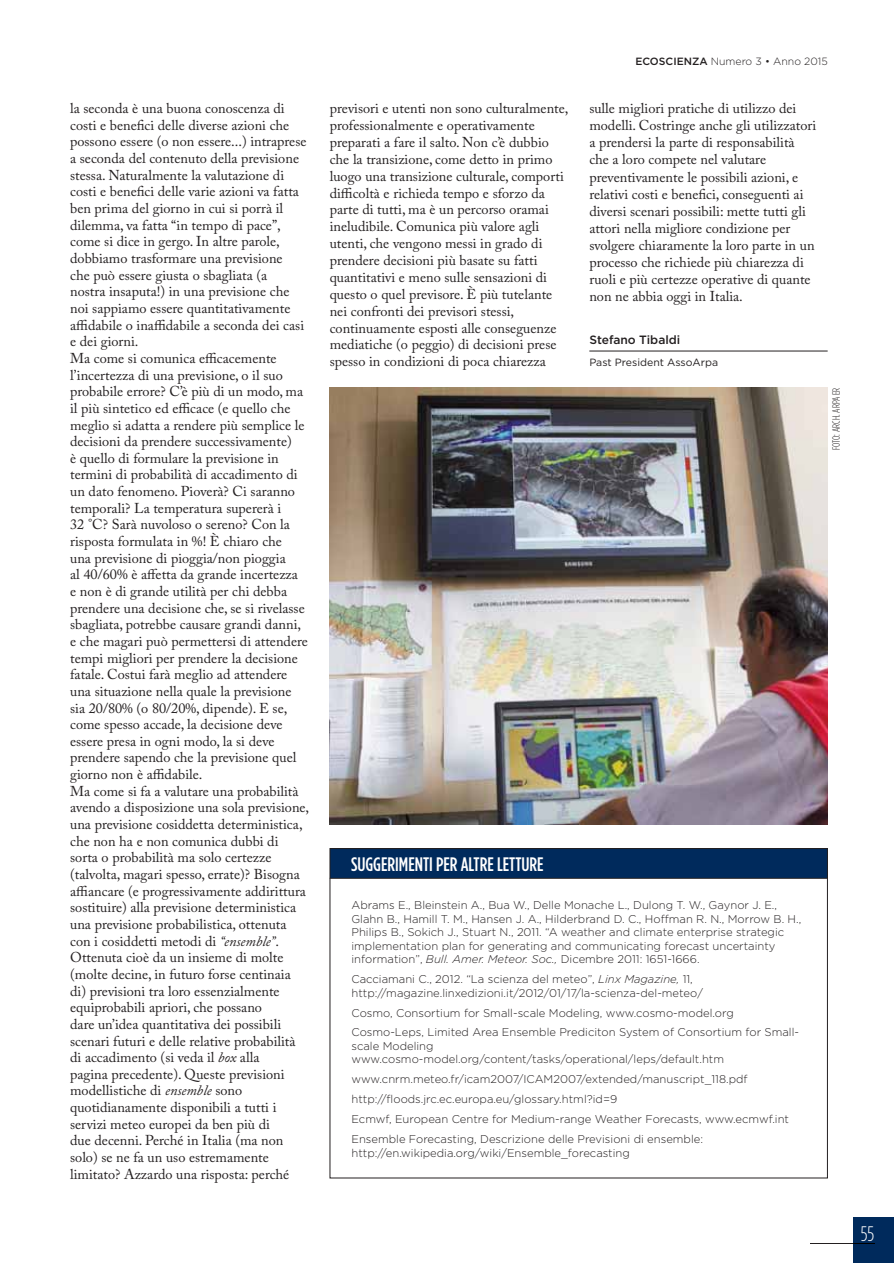
<style>
.page{position:relative;width:894px;height:1263px;background:#fff}
.page>*{position:absolute;margin:0;border:0;box-sizing:border-box;transform-origin:0 0}
.t1{font:300 condensed 21px "Gotham HTF";color:#fff}
.t2{font:500 19.5px "Gotham Condensed";color:#fff}
.t3{font:14.25px/16.6px "Adobe Caslon Pro";color:#231f20}
.t4{font:500 12px "Gotham";color:#231f20}
.t5{font:300 11.25px/13.5px "Gotham HTF";color:#231f20}
.t6{font:300 10.5px "Gotham HTF";color:#231f20}
.t7{font:10.5px "Gotham HTF";color:#231f20}
.t8{font:300 condensed 10.5px "Gotham HTF";color:#231f20}
.s1{font-weight:500}
.s2{font-style:italic}
</style>
<div class="page">
<div style="left:852px;top:1217px;width:41px;height:46px;background:#002a5c"></div>
<hr style="left:810px;top:1243px;width:42px;height:1px;background:#231f20">
<svg style="left:852px;top:1243px;width:22px;height:1px"></svg>
<hr style="left:589px;top:351px;width:238px;height:1px;background:#231f20">
<div style="left:329px;top:848px;width:498px;height:30px;background:#002a5c"></div>
<div style="left:329px;top:848px;width:498px;height:330px;border:1px solid #231f20"></div>
<hr style="left:329px;top:878px;width:498px;height:1px;background:#231f20">
<img style="left:329px;top:388px;width:498px;height:436px">
<p class="t6" style="left:635px;top:57px;width:194px"><span class="s1">ECOSCIENZA</span> Numero 3 • Anno 2015</p>
<p class="t3" style="left:70px;top:101px;width:240px">la seconda è una buona conoscenza di costi e benefici delle diverse azioni che possono essere (o non essere...) intraprese a seconda del contenuto della previsione stessa. Naturalmente la valutazione di costi e benefici delle varie azioni va fatta ben prima del giorno in cui si porrà il dilemma, va fatta “in tempo di pace”, come si dice in gergo. In altre parole, dobbiamo trasformare una previsione<br>che può essere giusta o sbagliata (a<br>nostra insaputa!) in una previsione che noi sappiamo essere quantitativamente affidabile o inaffidabile a seconda dei casi e dei giorni.<br>Ma come si comunica efficacemente l’incertezza di una previsione, o il suo probabile errore? C’è più di un modo, ma il più sintetico ed efficace (e quello che meglio si adatta a rendere più semplice le decisioni da prendere successivamente)<br>è quello di formulare la previsione in termini di probabilità di accadimento di un dato fenomeno. Pioverà? Ci saranno temporali? La temperatura supererà i<br>32 °C? Sarà nuvoloso o sereno? Con la risposta formulata in %! È chiaro che<br>una previsione di pioggia/non pioggia<br>al 40/60% è affetta da grande incertezza<br>e non è di grande utilità per chi debba prendere una decisione che, se si rivelasse sbagliata, potrebbe causare grandi danni, e che magari può permettersi di attendere tempi migliori per prendere la decisione fatale. Costui farà meglio ad attendere una situazione nella quale la previsione sia 20/80% (o 80/20%, dipende). E se, come spesso accade, la decisione deve essere presa in ogni modo, la si deve prendere sapendo che la previsione quel giorno non è affidabile.<br>Ma come si fa a valutare una probabilità avendo a disposizione una sola previsione, una previsione cosiddetta deterministica, che non ha e non comunica dubbi di sorta o probabilità ma solo certezze (talvolta, magari spesso, errate)? Bisogna affiancare (e progressivamente addirittura sostituire) alla previsione deterministica una previsione probabilistica, ottenuta con i cosiddetti metodi di <span class="s2">“ensemble”</span>.<br>Ottenuta cioè da un insieme di molte (molte decine, in futuro forse centinaia di) previsioni tra loro essenzialmente equiprobabili apriori, che possano<br>dare un’idea quantitativa dei possibili scenari futuri e delle relative probabilità di accadimento (si veda il <span class="s2">box</span> alla<br>pagina precedente). Queste previsioni modellistiche di <span class="s2">ensemble</span> sono quotidianamente disponibili a tutti i servizi meteo europei da ben più di<br>due decenni. Perché in Italia (ma non solo) se ne fa un uso estremamente limitato? Azzardo una risposta: perché</p>
<p class="t3" style="left:329px;top:101px;width:240px">previsori e utenti non sono culturalmente, professionalmente e operativamente preparati a fare il salto. Non c’è dubbio che la transizione, come detto in primo luogo una transizione culturale, comporti difficoltà e richieda tempo e sforzo da parte di tutti, ma è un percorso oramai ineludibile. Comunica più valore agli utenti, che vengono messi in grado di prendere decisioni più basate su fatti quantitativi e meno sulle sensazioni di questo o quel previsore. È più tutelante nei confronti dei previsori stessi, continuamente esposti alle conseguenze mediatiche (o peggio) di decisioni prese spesso in condizioni di poca chiarezza</p>
<p class="t3" style="left:589px;top:101px;width:228px;line-height:17.1px">sulle migliori pratiche di utilizzo dei modelli. Costringe anche gli utilizzatori a prendersi la parte di responsabilità che a loro compete nel valutare preventivamente le possibili azioni, e relativi costi e benefici, conseguenti ai diversi scenari possibili: mette tutti gli attori nella migliore condizione per svolgere chiaramente la loro parte in un processo che richiede più chiarezza di ruoli e più certezze operative di quante non ne abbia oggi in Italia.</p>
<p class="t4" style="left:589px;top:336px;width:92px">Stefano Tibaldi</p>
<p class="t7" style="left:589px;top:359px;width:130px">Past President AssoArpa</p>
<h2 class="t2" style="left:351px;top:857px;width:194px">SUGGERIMENTI PER ALTRE LETTURE</h2>
<p class="t5" style="left:351px;top:899px;width:451px">Abrams E., Bleinstein A., Bua W., Delle Monache L., Dulong T. W., Gaynor J. E., Glahn B., Hamill T. M., Hansen J. A., Hilderbrand D. C., Hoffman R. N., Morrow B. H., Philips B., Sokich J., Stuart N., 2011. “A weather and climate enterprise strategic implementation plan for generating and communicating forecast uncertainty information”, <span class="s2">Bull. Amer. Meteor. Soc.,</span> Dicembre 2011: 1651-1666.</p>
<p class="t5" style="left:351px;top:973px;width:353px">Cacciamani C., 2012. “La scienza del meteo”, <span class="s2">Linx Magazine,</span> 11, http://magazine.linxedizioni.it/2012/01/17/la-scienza-del-meteo/</p>
<p class="t5" style="left:351px;top:1004px;width:449px;line-height:20px">Cosmo, Consortium for Small-scale Modeling, www.cosmo-model.org<br>Cosmo-Leps, Limited Area Ensemble Prediciton System of Consortium for Small-</p>
<p class="t5" style="left:351px;top:1040px;width:374px">scale Modeling www.cosmo-model.org/content/tasks/operational/leps/default.htm</p>
<p class="t5" style="left:351px;top:1070px;width:439px;line-height:20px">www.cnrm.meteo.fr/icam2007/ICAM2007/extended/manuscript_118.pdf http://floods.jrc.ec.europa.eu/glossary.html?id=9<br>Ecmwf, European Centre for Medium-range Weather Forecasts, www.ecmwf.int Ensemble Forecasting, Descrizione delle Previsioni di ensemble:</p>
<p class="t5" style="left:351px;top:1147px;width:280px">http://en.wikipedia.org/wiki/Ensemble_forecasting</p>
<p class="t8" style="left:831px;top:450px;width:64px;rotate:-90deg">FOTO: ARCH. ARPA ER</p>
<h1 class="t1" style="left:860px;top:1225px;width:15px">55</h1>
</div>
